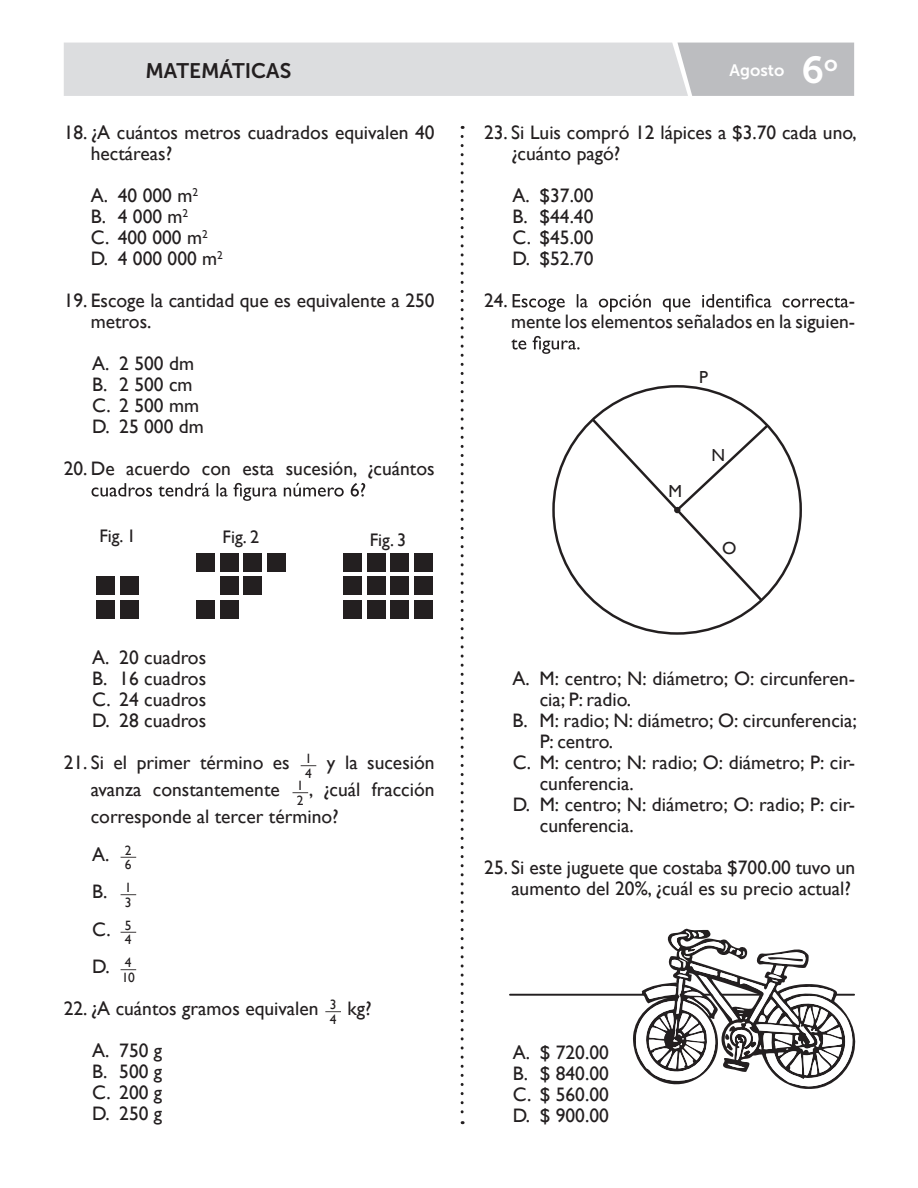
<style>
.page{position:relative;width:918px;height:1188px;background:#fff}
.page>*{position:absolute;margin:0;border:0;box-sizing:border-box;transform-origin:0 0}
.t1{font:37.5px "Museo Sans 700";color:#fff}
.t2{font:21px "Museo Sans 700";color:#231f20}
.t3{font:19.5px/21px "Gill Sans";color:#231f20}
.t4{font:18.15px "Gill Sans";color:#231f20}
.t5{font:17.4px "Gill Sans";color:#231f20}
.t6{font:16.5px "Museo Sans 700";color:#fff}
.t7{font:13.5px "Gill Sans";color:#231f20}
</style>
<div class="page">
<svg style="left:589px;top:416px;width:182px;height:188px"></svg>
<div style="left:343px;top:553px;width:19px;height:18px;background:#231f20"></div>
<div style="left:367px;top:553px;width:18px;height:18px;background:#231f20"></div>
<div style="left:391px;top:553px;width:18px;height:18px;background:#231f20"></div>
<div style="left:414px;top:553px;width:19px;height:18px;background:#231f20"></div>
<div style="left:343px;top:577px;width:19px;height:18px;background:#231f20"></div>
<div style="left:367px;top:577px;width:18px;height:18px;background:#231f20"></div>
<div style="left:391px;top:577px;width:18px;height:18px;background:#231f20"></div>
<div style="left:414px;top:577px;width:19px;height:18px;background:#231f20"></div>
<div style="left:343px;top:601px;width:19px;height:18px;background:#231f20"></div>
<div style="left:367px;top:601px;width:18px;height:18px;background:#231f20"></div>
<div style="left:391px;top:601px;width:18px;height:18px;background:#231f20"></div>
<div style="left:414px;top:601px;width:19px;height:18px;background:#231f20"></div>
<div style="left:196px;top:553px;width:19px;height:18px;background:#231f20"></div>
<div style="left:220px;top:553px;width:18px;height:18px;background:#231f20"></div>
<div style="left:244px;top:553px;width:18px;height:18px;background:#231f20"></div>
<div style="left:267px;top:553px;width:19px;height:18px;background:#231f20"></div>
<div style="left:220px;top:577px;width:18px;height:18px;background:#231f20"></div>
<div style="left:244px;top:577px;width:18px;height:18px;background:#231f20"></div>
<div style="left:196px;top:601px;width:19px;height:18px;background:#231f20"></div>
<div style="left:220px;top:601px;width:18px;height:18px;background:#231f20"></div>
<div style="left:97px;top:577px;width:18px;height:18px;background:#231f20"></div>
<div style="left:120px;top:577px;width:19px;height:18px;background:#231f20"></div>
<div style="left:97px;top:601px;width:18px;height:18px;background:#231f20"></div>
<div style="left:120px;top:601px;width:19px;height:18px;background:#231f20"></div>
<svg style="left:92px;top:483px;width:273px;height:18px"></svg>
<svg style="left:301px;top:765px;width:15px;height:1px"></svg>
<svg style="left:293px;top:792px;width:15px;height:1px"></svg>
<svg style="left:121px;top:857px;width:15px;height:1px"></svg>
<svg style="left:121px;top:894px;width:15px;height:1px"></svg>
<svg style="left:121px;top:932px;width:15px;height:1px"></svg>
<svg style="left:121px;top:969px;width:15px;height:1px"></svg>
<svg style="left:325px;top:1011px;width:16px;height:1px"></svg>
<svg style="left:513px;top:294px;width:335px;height:18px"></svg>
<svg style="left:511px;top:336px;width:69px;height:18px"></svg>
<svg style="left:461px;top:136px;width:3px;height:988px"></svg>
<svg style="left:64px;top:43px;width:790px;height:53px;background:#d5d6d8"></svg>
<hr style="left:510px;top:994px;width:344px;height:2px;background:#231f20">
<svg style="left:633px;top:928px;width:223px;height:161px"></svg>
<p class="t2" style="left:145px;top:59px;width:147px">MATEMÁTICAS</p>
<p class="t6" style="left:730px;top:61px;width:56px">Agosto</p>
<h1 class="t1" style="left:802px;top:50px;width:38px">6<sup>o</sup></h1>
<p class="t3" style="left:91px;top:122px;width:345px;text-indent:-27px">18. ¿A cuántos metros cuadrados equivalen 40 hectáreas?</p>
<p class="t3" style="left:91px;top:185px;width:134px">A. 40 000 m<sup>2<br></sup>B. 4 000 m<sup>2<br></sup>C. 400 000 m<sup>2<br></sup>D. 4 000 000 m<sup>2</sup></p>
<p class="t3" style="left:91px;top:290px;width:345px;text-indent:-27px">19. Escoge la cantidad que es equivalente a 250 metros.</p>
<p class="t3" style="left:92px;top:353px;width:113px">A. 2 500 dm<br>B. 2 500 cm<br>C. 2 500 mm<br>D. 25 000 dm</p>
<p class="t3" style="left:64px;top:458px;width:372px">20. De acuerdo con esta sucesión, ¿cuántos</p>
<p class="t4" style="left:99px;top:525px;width:38px">Fig. 1</p>
<p class="t4" style="left:223px;top:527px;width:38px">Fig. 2</p>
<p class="t4" style="left:370px;top:529px;width:38px">Fig. 3</p>
<p class="t3" style="left:92px;top:647px;width:115px;text-align:justify">A. 20 cuadros B. 16 cuadros C. 24 cuadros D. 28 cuadros</p>
<p class="t3" style="left:64px;top:752px;width:250px">21. Si el primer término es <sup>1</sup></p>
<p class="t3" style="left:305px;top:752px;width:131px"><sub>4</sub> y la sucesión</p>
<p class="t3" style="left:91px;top:779px;width:214px">avanza constantemente <sup>1</sup></p>
<p class="t3" style="left:91px;top:776px;width:345px;line-height:27px;text-indent:206px"><sub>2</sub> , ¿cuál fracción corresponde al tercer término?</p>
<p class="t3" style="left:92px;top:844px;width:41px">A. <sup>2</sup></p>
<p class="t7" style="left:125px;top:857px;width:8px">6</p>
<p class="t3" style="left:92px;top:881px;width:41px">B. <sup>1</sup></p>
<p class="t7" style="left:125px;top:894px;width:8px">3</p>
<p class="t3" style="left:92px;top:919px;width:41px">C. <sup>5</sup></p>
<p class="t7" style="left:125px;top:932px;width:8px">4</p>
<p class="t3" style="left:92px;top:956px;width:41px">D. <sup>4</sup></p>
<p class="t7" style="left:122px;top:969px;width:15px">10</p>
<p class="t3" style="left:64px;top:998px;width:274px">22. ¿A cuántos gramos equivalen <sup>3</sup></p>
<p class="t3" style="left:330px;top:998px;width:43px"><sub>4</sub> kg?</p>
<p class="t3" style="left:92px;top:1040px;width:72px;text-align:justify">A. 750 g B. 500 g C. 200 g D. 250 g</p>
<p class="t3" style="left:511px;top:122px;width:347px;text-indent:-27px">23. Si Luis compró 12 lápices a $3.70 cada uno, ¿cuánto pagó?</p>
<p class="t3" style="left:513px;top:185px;width:82px;text-align:justify">A. $37.00<br>B. $44.40<br>C. $45.00<br>D. $52.70</p>
<p class="t3" style="left:484px;top:290px;width:25px">24.</p>
<p class="t3" style="left:511px;top:290px;width:345px;text-align:right">-<br>mente los elementos señalados en la siguien-</p>
<p class="t5" style="left:699px;top:367px;width:10px">P</p>
<p class="t5" style="left:669px;top:481px;width:15px">M</p>
<p class="t5" style="left:712px;top:445px;width:15px">N</p>
<p class="t5" style="left:722px;top:538px;width:16px">O</p>
<p class="t3" style="left:513px;top:668px;width:344px">A. M: centro; N: diámetro; O: circunferen-</p>
<p class="t3" style="left:540px;top:689px;width:93px">cia; P: radio.</p>
<p class="t3" style="left:513px;top:710px;width:346px">B. M: radio; N: diámetro; O: circunferencia;</p>
<p class="t3" style="left:540px;top:731px;width:75px">P: centro.</p>
<p class="t3" style="left:513px;top:752px;width:344px">C. M: centro; N: radio; O: diámetro; P: cir-</p>
<p class="t3" style="left:540px;top:773px;width:95px">cunferencia.</p>
<p class="t3" style="left:513px;top:794px;width:344px">D. M: centro; N: diámetro; O: radio; P: cir-</p>
<p class="t3" style="left:540px;top:815px;width:95px">cunferencia.</p>
<p class="t3" style="left:484px;top:857px;width:372px;text-align:right">25. Si este juguete que costaba $700.00 tuvo un aumento del 20%, ¿cuál es su precio actual?</p>
<p class="t3" style="left:513px;top:1042px;width:98px;text-align:justify">A. $ 720.00<br>B. $ 840.00<br>C. $ 560.00<br>D. $ 900.00</p>
</div>
